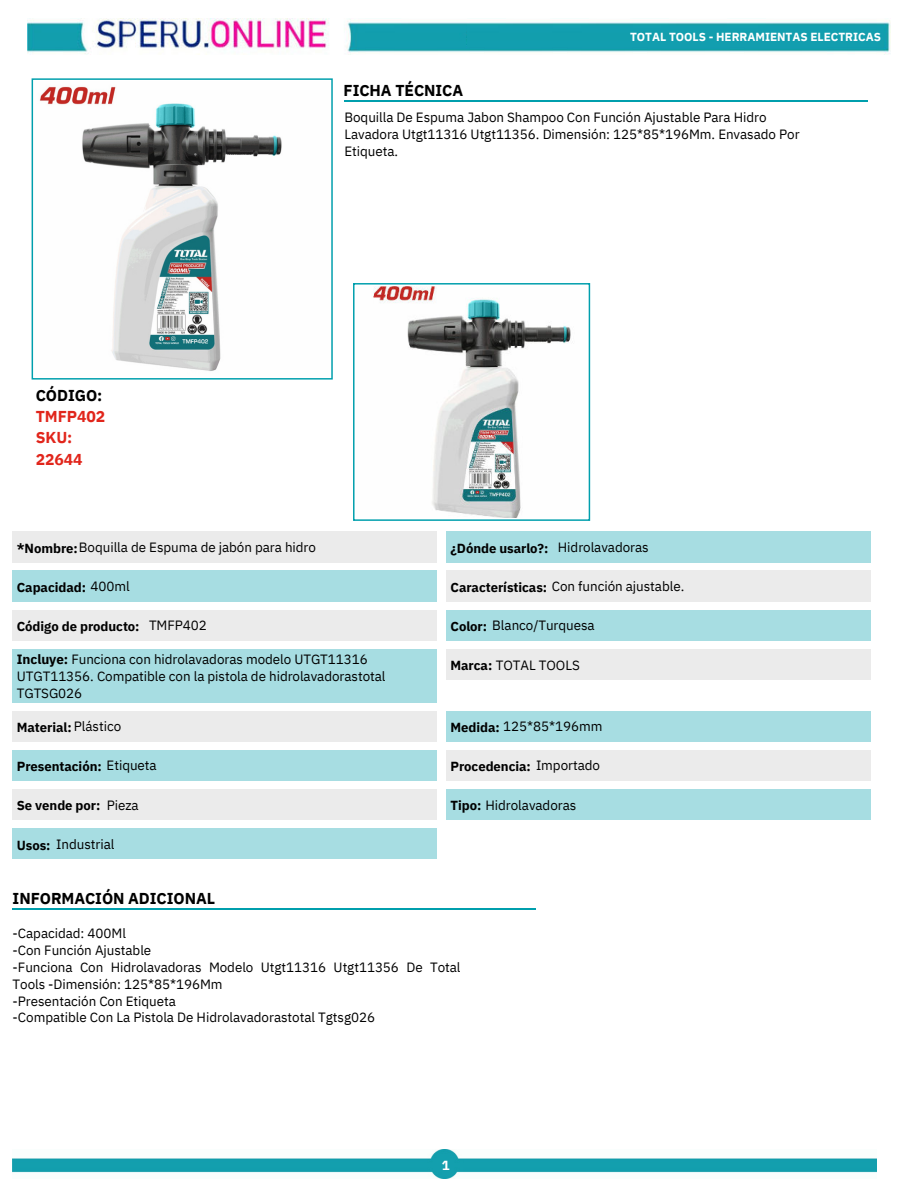
<style>
.page{position:relative;width:918px;height:1188px;background:#fff}
.page>*{position:absolute;margin:0;border:0;box-sizing:border-box;transform-origin:0 0}
.t1{font:700 15.75px "IBM Plex Sans";letter-spacing:-.005em;color:#000}
.t2{font:700 15.75px/21.3px "IBM Plex Sans";letter-spacing:-.005em;color:#e1251b}
.t3{font:13.35px/16.8px "IBM Plex Sans";letter-spacing:-.005em;color:#000}
.t4{font:700 13.05px "IBM Plex Sans";letter-spacing:-.005em;color:#000}
.t5{font:700 13.05px "IBM Plex Sans";color:#fff}
.t6{font:700 11.7px "IBM Plex Sans";color:#fff}
.s1{font-weight:700;font-size:13.05px}
.s2{font-weight:400;font-size:13.35px}
.s3{font-weight:700}
</style>
<div class="page">
<hr style="left:13px;top:908px;width:523px;height:1px;background:#009fad">
<hr style="left:344px;top:100px;width:524px;height:2px;background:#009fad">
<svg style="left:32px;top:78px;width:301px;height:302px"></svg>
<img style="left:35px;top:81px;width:294px;height:295px">
<svg style="left:353px;top:283px;width:237px;height:238px"></svg>
<img style="left:356px;top:286px;width:231px;height:232px">
<div style="left:13px;top:532px;width:424px;height:30px;background:#ebebeb"></div>
<div style="left:446px;top:532px;width:424px;height:30px;background:#a7dde2"></div>
<div style="left:13px;top:571px;width:424px;height:31px;background:#a7dde2"></div>
<div style="left:446px;top:571px;width:424px;height:31px;background:#ebebeb"></div>
<div style="left:13px;top:610px;width:424px;height:31px;background:#ebebeb"></div>
<div style="left:446px;top:610px;width:424px;height:31px;background:#a7dde2"></div>
<div style="left:13px;top:649px;width:424px;height:54px;background:#a7dde2"></div>
<div style="left:446px;top:649px;width:424px;height:31px;background:#ebebeb"></div>
<div style="left:13px;top:711px;width:424px;height:31px;background:#ebebeb"></div>
<div style="left:446px;top:711px;width:424px;height:31px;background:#a7dde2"></div>
<div style="left:13px;top:750px;width:424px;height:31px;background:#a7dde2"></div>
<div style="left:446px;top:750px;width:424px;height:31px;background:#ebebeb"></div>
<div style="left:13px;top:789px;width:424px;height:31px;background:#ebebeb"></div>
<div style="left:446px;top:789px;width:424px;height:31px;background:#a7dde2"></div>
<div style="left:13px;top:828px;width:424px;height:31px;background:#a7dde2"></div>
<img style="left:13px;top:1150px;width:864px;height:29px">
<img style="left:27px;top:19px;width:864px;height:36px">
<img style="left:468px;top:19px;width:83px;height:36px">
<img style="left:551px;top:19px;width:79px;height:36px">
<img style="left:630px;top:19px;width:97px;height:36px">
<img style="left:727px;top:19px;width:99px;height:36px">
<p class="t1" style="left:344px;top:78px;width:121px">FICHA TÉCNICA</p>
<p class="t6" style="left:630px;top:28px;width:252px">TOTAL TOOLS - HERRAMIENTAS ELECTRICAS</p>
<p class="t3" style="left:344px;top:108px;width:457px">Boquilla De Espuma Jabon Shampoo Con Función Ajustable Para Hidro<br>Lavadora Utgt11316 Utgt11356. Dimensión: 125*85*196Mm. Envasado Por<br>Etiqueta.</p>
<p class="t1" style="left:36px;top:383px;width:68px">CÓDIGO:</p>
<p class="t2" style="left:36px;top:405px;width:71px">TMFP402<br>SKU:<br>22644</p>
<p class="t3" style="left:17px;top:538px;width:301px"><span class="s1">*Nombre:</span>Boquilla de Espuma de jabón para hidro</p>
<p class="t4" style="left:17px;top:577px;width:115px">Capacidad: <span class="s2">400ml</span></p>
<p class="t4" style="left:17px;top:616px;width:124px">Código de producto:</p>
<p class="t3" style="left:149px;top:616px;width:60px">TMFP402</p>
<p class="t3" style="left:558px;top:538px;width:92px">Hidrolavadoras</p>
<p class="t3" style="left:451px;top:577px;width:235px"><span class="s1">Características:</span> Con función ajustable.</p>
<p class="t4" style="left:451px;top:538px;width:99px">¿Dónde usarlo?:</p>
<p class="t3" style="left:451px;top:616px;width:146px"><span class="s1">Color:</span> Blanco/Turquesa</p>
<p class="t3" style="left:17px;top:650px;width:370px"><span class="s3">Incluye:</span> Funciona con hidrolavadoras modelo UTGT11316<br>UTGT11356. Compatible con la pistola de hidrolavadorastotal<br>TGTSG026</p>
<p class="t3" style="left:451px;top:655px;width:131px"><span class="s1">Marca:</span> TOTAL TOOLS</p>
<p class="t4" style="left:17px;top:717px;width:106px">Material: <span class="s2">Plástico</span></p>
<p class="t3" style="left:451px;top:717px;width:153px"><span class="s1">Medida:</span> 125*85*196mm</p>
<p class="t4" style="left:17px;top:756px;width:141px">Presentación: <span class="s2">Etiqueta</span></p>
<p class="t4" style="left:451px;top:756px;width:151px">Procedencia: <span class="s2">Importado</span></p>
<p class="t4" style="left:17px;top:795px;width:85px">Se vende por:</p>
<p class="t3" style="left:107px;top:795px;width:34px">Pieza</p>
<p class="t3" style="left:451px;top:795px;width:127px"><span class="s1">Tipo:</span> Hidrolavadoras</p>
<p class="t3" style="left:17px;top:834px;width:99px"><span class="s1">Usos:</span> Industrial</p>
<p class="t1" style="left:13px;top:886px;width:204px">INFORMACIÓN ADICIONAL</p>
<p class="t3" style="left:13px;top:924px;width:450px">-Capacidad: 400Ml<br>-Con Función Ajustable<br>-Funciona Con Hidrolavadoras Modelo Utgt11316 Utgt11356 De Total Tools -Dimensión: 125*85*196Mm<br>-Presentación Con Etiqueta<br>-Compatible Con La Pistola De Hidrolavadorastotal Tgtsg026</p>
<p class="t5" style="left:442px;top:1155px;width:9px">1</p>
</div>
